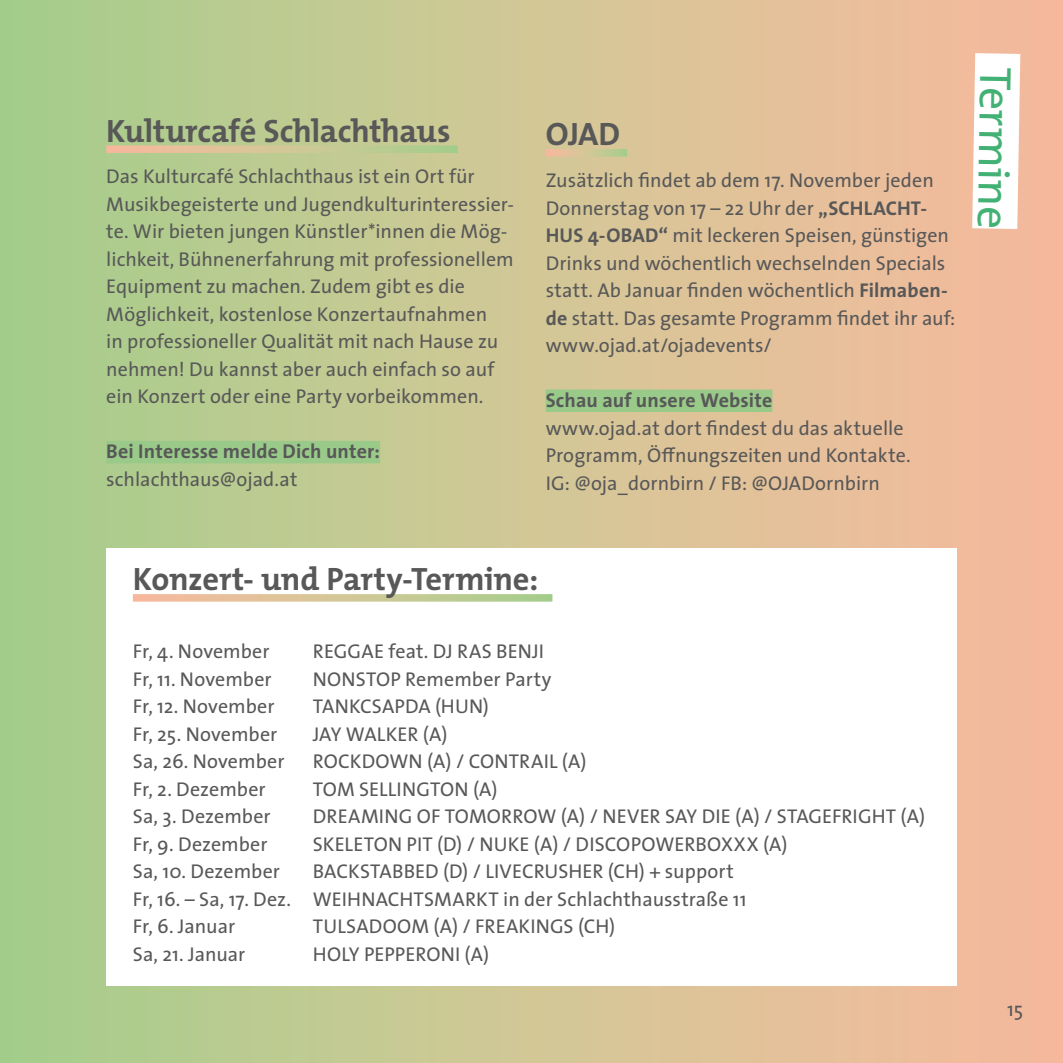
<style>
.page{position:relative;width:1063px;height:1063px;background:#fff}
.page>*{position:absolute;margin:0;border:0;box-sizing:border-box;transform-origin:0 0}
.t1{font:45px "The Mix";color:#43b174}
.t2{font:700 32.5px "The Mix";letter-spacing:-.01em;color:#585858}
.t3{font:20px/27.5px "The Sans";letter-spacing:.005em;color:#585858}
.t4{font:700 20px "The Sans";letter-spacing:.01em;color:#585858}
.t5{font:20px "The Mix";color:#585858}
.s1{font-weight:700}
</style>
<div class="page">
<div style="left:0;top:0;width:1063px;height:1063px;background:linear-gradient(to right,#a6d08c,#fabb9f)"></div>
<div style="left:106px;top:548px;width:851px;height:437px;background:#fff"></div>
<svg style="left:133px;top:594px;width:419px;height:8px"></svg>
<svg style="left:972px;top:53px;width:48px;height:176px"></svg>
<svg style="left:106px;top:145px;width:352px;height:8px"></svg>
<div style="left:106px;top:441px;width:274px;height:22px;background:#9aca89"></div>
<svg style="left:546px;top:149px;width:81px;height:8px"></svg>
<div style="left:546px;top:390px;width:226px;height:22px;background:#9aca89"></div>
<h2 class="t2" style="left:106px;top:103px;width:346px">Kulturcafé Schlachthaus</h2>
<p class="t3" style="left:106px;top:162px;width:409px">Das Kulturcafé Schlachthaus ist ein Ort für Musikbegeisterte und Jugendkulturinteressier&shy;te. Wir bieten jungen Künstler*innen die Mög&shy;lichkeit, Bühnenerfahrung mit professionellem Equipment zu machen. Zudem gibt es die Möglichkeit, kostenlose Konzertaufnahmen<br>in professioneller Qualität mit nach Hause zu nehmen! Du kannst aber auch einfach so auf ein Konzert oder eine Party vorbeikommen.</p>
<p class="t4" style="left:106px;top:435px;width:275px">Bei Interesse melde Dich unter:</p>
<p class="t3" style="left:106px;top:465px;width:193px">schlachthaus@ojad.at</p>
<h2 class="t2" style="left:546px;top:107px;width:76px">OJAD</h2>
<p class="t3" style="left:546px;top:166px;width:411px">Zusätzlich findet ab dem 17. November jeden Donnerstag von 17 – 22 Uhr der <span class="s1">„SCHLACHT-HUS 4-OBAD“</span> mit leckeren Speisen, günstigen Drinks und wöchentlich wechselnden Specials statt. Ab Januar finden wöchentlich <span class="s1">Filmaben&shy;de</span> statt. Das gesamte Programm findet ihr auf: www.ojad.at/ojadevents/</p>
<p class="t4" style="left:546px;top:383px;width:228px">Schau auf unsere Website</p>
<p class="t3" style="left:546px;top:413px;width:367px">www.ojad.at dort findest du das aktuelle<br>Programm, Öffnungszeiten und Kontakte.<br>IG: @oja_dornbirn / FB: @OJADornbirn</p>
<h1 class="t1" style="left:1033px;top:68px;width:162px;rotate:91deg">Termine</h1>
<h2 class="t2" style="left:133px;top:552px;width:407px">Konzert- und Party-Termine:</h2>
<p class="t3" style="left:133px;top:637px;width:138px">Fr, 4. November</p>
<p class="t3" style="left:313px;top:637px;width:233px">REGGAE feat. DJ RAS BENJI</p>
<p class="t3" style="left:133px;top:665px;width:140px">Fr, 11. November</p>
<p class="t3" style="left:313px;top:665px;width:240px">NONSTOP Remember Party</p>
<p class="t3" style="left:133px;top:692px;width:143px">Fr, 12. November</p>
<p class="t3" style="left:313px;top:692px;width:178px">TANKCSAPDA (HUN)</p>
<p class="t3" style="left:133px;top:720px;width:146px">Fr, 25. November</p>
<p class="t3" style="left:313px;top:720px;width:136px">JAY WALKER (A)</p>
<p class="t3" style="left:133px;top:747px;width:153px">Sa, 26. November</p>
<p class="t3" style="left:313px;top:747px;width:275px">ROCKDOWN (A) / CONTRAIL (A)</p>
<p class="t3" style="left:133px;top:775px;width:134px">Fr, 2. Dezember</p>
<p class="t3" style="left:313px;top:775px;width:186px">TOM SELLINGTON (A)</p>
<p class="t3" style="left:133px;top:802px;width:139px">Sa, 3. Dezember</p>
<p class="t3" style="left:313px;top:802px;width:614px">DREAMING OF TOMORROW (A) / NEVER SAY DIE (A) / STAGEFRIGHT (A)</p>
<p class="t3" style="left:133px;top:830px;width:136px">Fr, 9. Dezember</p>
<p class="t3" style="left:313px;top:830px;width:476px">SKELETON PIT (D) / NUKE (A) / DISCOPOWERBOXXX (A)</p>
<p class="t3" style="left:133px;top:857px;width:149px">Sa, 10. Dezember</p>
<p class="t3" style="left:133px;top:857px;width:615px;text-indent:180px">BACKSTABBED (D) / LIVECRUSHER (CH) + support<br>Fr, 16. – Sa, 17. Dez. WEIHNACHTSMARKT in der Schlachthausstraße 11<br>Fr, 6. Januar</p>
<p class="t3" style="left:313px;top:912px;width:304px">TULSADOOM (A) / FREAKINGS (CH)</p>
<p class="t3" style="left:133px;top:940px;width:114px">Sa, 21. Januar</p>
<p class="t3" style="left:313px;top:940px;width:178px">HOLY PEPPERONI (A)</p>
<p class="t5" style="left:1007px;top:992px;width:18px">15</p>
</div>
